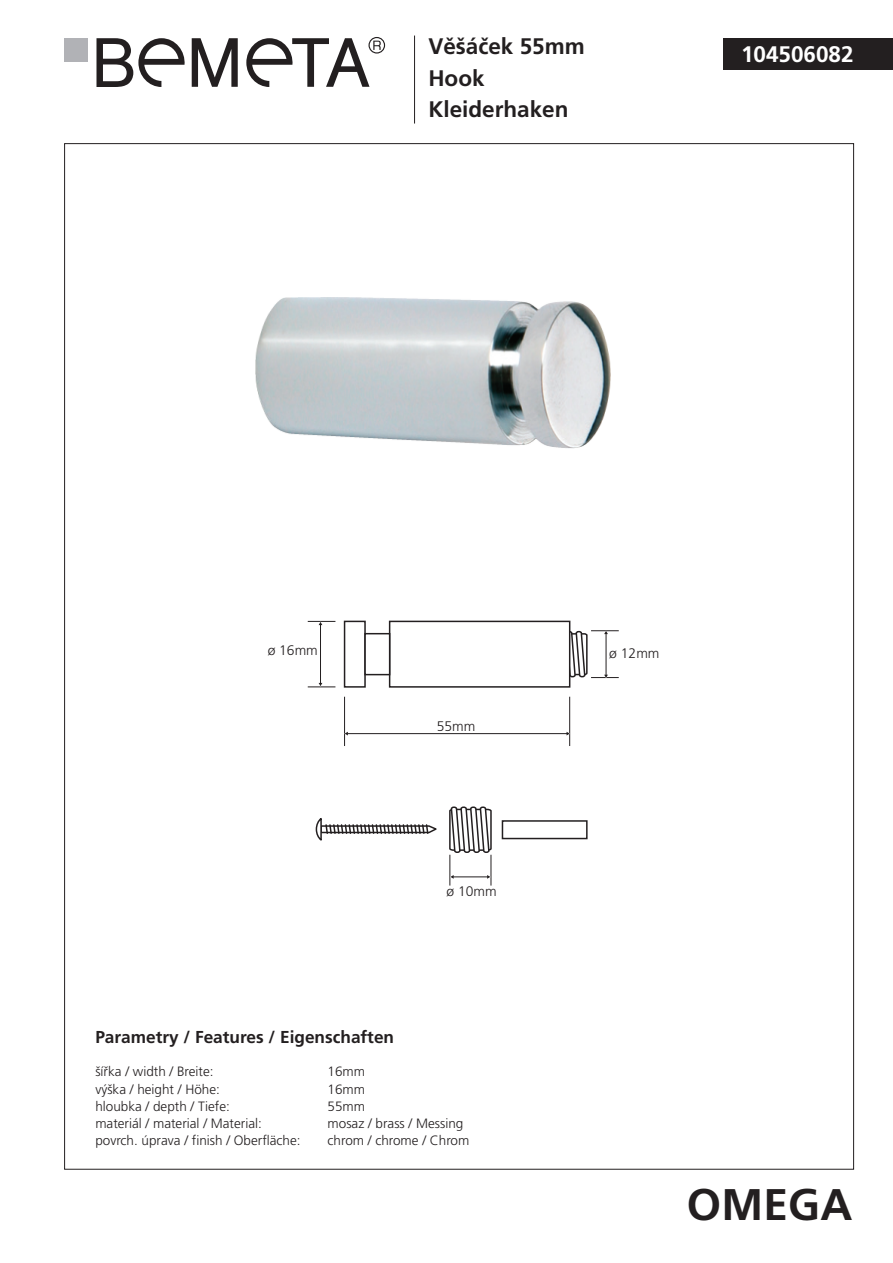
<style>
.page{position:relative;width:893px;height:1263px;background:#fff}
.page>*{position:absolute;margin:0;border:0;box-sizing:border-box;transform-origin:0 0}
.t1{font:700 44.25px "Frutiger CE";color:#231f20}
.t2{font:700 22.5px/31.5px "Frutiger CE";color:#231f20}
.t3{font:700 22.5px "Frutiger CE";color:#fff}
.t4{font:700 17.25px "Frutiger CE";color:#231f20}
.t5{font:300 13.95px "Frutiger CE";color:#231f20}
.t6{font:300 13.5px "Frutiger CE";color:#231f20}
</style>
<div class="page">
<div style="left:724px;top:38px;width:169px;height:32px;background:#231f20"></div>
<svg style="left:192px;top:38px;width:46px;height:49px"></svg>
<svg style="left:96px;top:38px;width:89px;height:49px"></svg>
<div style="left:65px;top:38px;width:23px;height:24px;background:#b1b2b6"></div>
<svg style="left:246px;top:37px;width:139px;height:50px"></svg>
<hr style="left:414px;top:36px;width:1px;height:88px;background:#231f20">
<hr style="left:569px;top:697px;width:1px;height:49px;background:#231f20">
<hr style="left:344px;top:697px;width:1px;height:49px;background:#231f20">
<hr style="left:347px;top:733px;width:220px;height:1px;background:#231f20">
<hr style="left:320px;top:624px;width:1px;height:59px;background:#231f20">
<svg style="left:308px;top:683px;width:27px;height:5px"></svg>
<svg style="left:308px;top:621px;width:27px;height:4px"></svg>
<svg style="left:559px;top:620px;width:60px;height:94px"></svg>
<div style="left:389px;top:621px;width:181px;height:67px;background:#fff;border:2px solid #231f20"></div>
<div style="left:344px;top:621px;width:22px;height:67px;background:#fff;border:2px solid #231f20"></div>
<div style="left:364px;top:633px;width:26px;height:42px;background:#fff;border:2px solid #231f20"></div>
<img style="left:255px;top:298px;width:355px;height:151px">
<svg style="left:449px;top:806px;width:43px;height:80px"></svg>
<div style="left:502px;top:820px;width:86px;height:19px;background:#fff;border:2px solid #231f20"></div>
<svg style="left:315px;top:818px;width:122px;height:23px"></svg>
<h2 class="t2" style="left:428px;top:31px;width:158px">Věšáček 55mm<br>Hook<br>Kleiderhaken</h2>
<h2 class="t3" style="left:741px;top:42px;width:114px">104506082</h2>
<p class="t5" style="left:268px;top:642px;width:52px">ø 16mm</p>
<p class="t5" style="left:609px;top:645px;width:52px">ø 12mm</p>
<p class="t5" style="left:437px;top:718px;width:40px">55mm</p>
<p class="t5" style="left:447px;top:883px;width:52px">ø 10mm</p>
<p class="t4" style="left:95px;top:1027px;width:300px">Parametry / Features / Eigenschaften</p>
<p class="t6" style="left:95px;top:1064px;width:120px">šířka / width / Breite:</p>
<p class="t6" style="left:328px;top:1064px;width:39px">16mm</p>
<p class="t6" style="left:95px;top:1081px;width:126px">výška / height / Höhe:</p>
<p class="t6" style="left:328px;top:1081px;width:39px">16mm</p>
<p class="t6" style="left:95px;top:1098px;width:136px">hloubka / depth / Tiefe:</p>
<p class="t6" style="left:328px;top:1098px;width:39px">55mm</p>
<p class="t6" style="left:95px;top:1116px;width:168px">materiál / material / Material:</p>
<p class="t6" style="left:328px;top:1116px;width:137px">mosaz / brass / Messing</p>
<p class="t6" style="left:95px;top:1133px;width:207px">povrch. úprava / finish / Oberfläche:</p>
<p class="t6" style="left:328px;top:1133px;width:143px">chrom / chrome / Chrom</p>
<h1 class="t1" style="left:687px;top:1179px;width:167px">OMEGA</h1>
</div>
